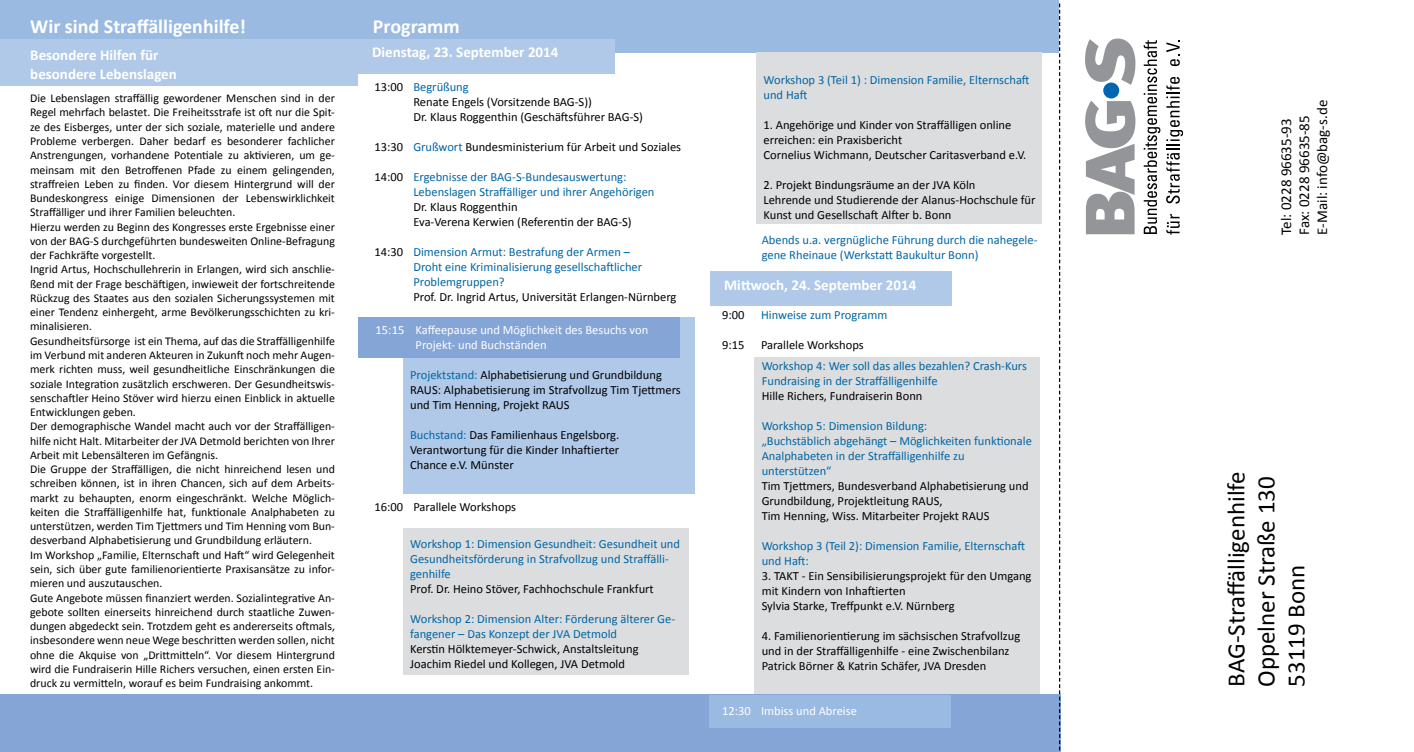
<style>
.page{position:relative;width:1414px;height:752px;background:#fff}
.page>*{position:absolute;margin:0;border:0;box-sizing:border-box;transform-origin:0 0}
.t1{font:25px/30px "Calibri";color:#000}
.t2{font:700 20px "Calibri";color:#fff}
.t3{font:700 15px/18px "Calibri";color:#fff}
.t4{font:15px/18px "Calibri";color:#000}
.t5{font:12.5px/15px "Calibri";color:#000}
.t6{font:12.5px/15px "Calibri";color:#0066a6}
.t7{font:12.5px/15px "Calibri";color:#fff}
.t8{font:11.88px/14.2px "Calibri";color:#000}
.s1{color:#0066a6}
.s2{color:#000}
</style>
<div class="page">
<div style="left:403px;top:527px;width:286px;height:147px;background:#dcddde"></div>
<div style="left:754px;top:357px;width:286px;height:341px;background:#dcddde"></div>
<div style="left:0;top:694px;width:1060px;height:57px;background:#84a5d6"></div>
<div style="left:0;top:0;width:1059px;height:53px;background:#9abae2"></div>
<div style="left:358px;top:39px;width:257px;height:34px;background:#b0c9e9"></div>
<div style="left:710px;top:271px;width:241px;height:34px;background:#b0c9e9"></div>
<div style="left:0;top:39px;width:358px;height:47px;background:#b0c9e9"></div>
<div style="left:709px;top:694px;width:241px;height:33px;background:#9abae2"></div>
<svg style="left:1166px;top:214px;width:14px;height:20px"></svg>
<svg style="left:1166px;top:77px;width:17px;height:126px"></svg>
<svg style="left:1166px;top:40px;width:14px;height:26px"></svg>
<svg style="left:1143px;top:40px;width:17px;height:194px"></svg>
<svg style="left:1085px;top:39px;width:50px;height:46px"></svg>
<svg style="left:1085px;top:101px;width:50px;height:133px"></svg>
<div style="left:1103px;top:82px;width:16px;height:16px;background:#0066b3;border-radius:50%"></div>
<svg style="left:1059px;top:4px;width:1px;height:747px"></svg>
<div style="left:403px;top:317px;width:291px;height:176px;background:#b0c9e9"></div>
<div style="left:358px;top:317px;width:321px;height:41px;background:#84a5d6"></div>
<div style="left:756px;top:53px;width:286px;height:170px;background:#dcddde"></div>
<h2 class="t2" style="left:30px;top:14px;width:217px">Wir sind Straffälligenhilfe!</h2>
<p class="t3" style="left:30px;top:46px;width:148px">Besondere Hilfen für besondere Lebenslagen</p>
<p class="t8" style="left:30px;top:91px;width:306px">Die Lebenslagen straffällig gewordener Menschen sind in der Regel mehrfach belastet. Die Freiheitsstrafe ist oft nur die Spit&shy;ze des Eisberges, unter der sich soziale, materielle und andere Probleme verbergen. Daher bedarf es besonderer fachlicher Anstrengungen, vorhandene Potentiale zu aktivieren, um ge&shy;meinsam mit den Betroffenen Pfade zu einem gelingenden, straffreien Leben zu finden. Vor diesem Hintergrund will der Bundeskongress einige Dimensionen der Lebenswirklichkeit Straffälliger und ihrer Familien beleuchten.<br>Hierzu werden zu Beginn des Kongresses erste Ergebnisse einer von der BAG-S durchgeführten bundesweiten Online-Befragung der Fachkräfte vorgestellt.<br>Ingrid Artus, Hochschullehrerin in Erlangen, wird sich anschlie&shy;ßend mit der Frage beschäftigen, inwieweit der fortschreitende Rückzug des Staates aus den sozialen Sicherungssystemen mit einer Tendenz einhergeht, arme Bevölkerungsschichten zu kri&shy;minalisieren.<br>Gesundheitsfürsorge ist ein Thema, auf das die Straffälligenhilfe im Verbund mit anderen Akteuren in Zukunft noch mehr Augen&shy;merk richten muss, weil gesundheitliche Einschränkungen die soziale Integration zusätzlich erschweren. Der Gesundheitswis&shy;senschaftler Heino Stöver wird hierzu einen Einblick in aktuelle Entwicklungen geben.<br>Der demographische Wandel macht auch vor der Straffälligen&shy;hilfe nicht Halt. Mitarbeiter der JVA Detmold berichten von Ihrer Arbeit mit Lebensälteren im Gefängnis.<br>Die Gruppe der Straffälligen, die nicht hinreichend lesen und schreiben können, ist in ihren Chancen, sich auf dem Arbeits&shy;markt zu behaupten, enorm eingeschränkt. Welche Möglich&shy;keiten die Straffälligenhilfe hat, funktionale Analphabeten zu unterstützen, werden Tim Tjettmers und Tim Henning vom Bun&shy;desverband Alphabetisierung und Grundbildung erläutern.<br>Im Workshop „Familie, Elternschaft und Haft“ wird Gelegenheit sein, sich über gute familienorientierte Praxisansätze zu infor&shy;mieren und auszutauschen.<br>Gute Angebote müssen finanziert werden. Sozialintegrative An&shy;gebote sollten einerseits hinreichend durch staatliche Zuwen&shy;dungen abgedeckt sein. Trotzdem geht es andererseits oftmals, insbesondere wenn neue Wege beschritten werden sollen, nicht ohne die Akquise von „Drittmitteln“. Vor diesem Hintergrund wird die Fundraiserin Hille Richers versuchen, einen ersten Ein&shy;druck zu vermitteln, worauf es beim Fundraising ankommt.</p>
<p class="t5" style="left:413px;top:79px;width:231px;text-indent:-39px">13:00 <span class="s1">Begrüßung<br></span>Renate Engels (Vorsitzende BAG-S))<br>Dr. Klaus Roggenthin (Geschäftsführer BAG-S)</p>
<h2 class="t2" style="left:373px;top:14px;width:88px">Programm</h2>
<p class="t3" style="left:372px;top:43px;width:188px">Dienstag, 23. September 2014</p>
<p class="t5" style="left:374px;top:139px;width:308px">13:30 <span class="s1">Grußwort</span> Bundesministerium für Arbeit und Soziales</p>
<p class="t6" style="left:413px;top:169px;width:243px;text-indent:-39px"><span class="s2">14:00</span> Ergebnisse der BAG-S-Bundesauswertung:<br>Lebenslagen Straffälliger und ihrer Angehörigen</p>
<p class="t5" style="left:413px;top:199px;width:220px">Dr. Klaus Roggenthin<br>Eva-Verena Kerwien (Referentin der BAG-S)</p>
<p class="t6" style="left:413px;top:244px;width:230px;text-indent:-39px"><span class="s2">14:30</span> Dimension Armut: Bestrafung der Armen –<br>Droht eine Kriminalisierung gesellschaftlicher<br>Problemgruppen?</p>
<p class="t5" style="left:413px;top:289px;width:265px">Prof. Dr. Ingrid Artus, Universität Erlangen-Nürnberg</p>
<p class="t7" style="left:416px;top:322px;width:234px;text-indent:-40px">15:15 Kaffeepause und Möglichkeit des Besuchs von<br>Projekt- und Buchständen</p>
<p class="t5" style="left:410px;top:367px;width:272px"><span class="s1">Projektstand:</span> Alphabetisierung und Grundbildung<br>RAUS: Alphabetisierung im Strafvollzug Tim Tjettmers und Tim Henning, Projekt RAUS</p>
<p class="t5" style="left:410px;top:427px;width:211px;text-align:justify"><span class="s1">Buchstand:</span> Das Familienhaus Engelsborg.<br>Verantwortung für die Kinder Inhaftierter Chance e.V. Münster</p>
<p class="t5" style="left:374px;top:499px;width:143px">16:00 Parallele Workshops</p>
<p class="t6" style="left:410px;top:536px;width:271px">Workshop 1: Dimension Gesundheit: Gesundheit und<br>Gesundheitsförderung in Strafvollzug und Straffälli&shy;genhilfe</p>
<p class="t5" style="left:410px;top:581px;width:245px">Prof. Dr. Heino Stöver, Fachhochschule Frankfurt</p>
<p class="t6" style="left:410px;top:611px;width:267px">Workshop 2: Dimension Alter: Förderung älterer Ge&shy;fangener – Das Konzept der JVA Detmold</p>
<p class="t5" style="left:410px;top:641px;width:230px">Kerstin Hölktemeyer-Schwick, Anstaltsleitung<br>Joachim Riedel und Kollegen, JVA Detmold</p>
<p class="t6" style="left:763px;top:72px;width:268px">Workshop 3 (Teil 1) : Dimension Familie, Elternschaft und Haft</p>
<p class="t5" style="left:763px;top:117px;width:264px">1. Angehörige und Kinder von Straffälligen online erreichen: ein Praxisbericht<br>Cornelius Wichmann, Deutscher Caritasverband e.V.</p>
<p class="t5" style="left:763px;top:177px;width:273px">2. Projekt Bindungsräume an der JVA Köln<br>Lehrende und Studierende der Alanus-Hochschule für<br>Kunst und Gesellschaft Alfter b. Bonn</p>
<p class="t6" style="left:762px;top:232px;width:277px">Abends u.a. vergnügliche Führung durch die nahegele&shy;gene Rheinaue (Werkstatt Baukultur Bonn)</p>
<p class="t3" style="left:724px;top:276px;width:194px">Mittwoch, 24. September 2014</p>
<p class="t5" style="left:722px;top:307px;width:24px">9:00</p>
<p class="t6" style="left:761px;top:307px;width:128px">Hinweise zum Programm</p>
<p class="t5" style="left:722px;top:337px;width:24px">9:15</p>
<p class="t5" style="left:761px;top:337px;width:104px">Parallele Workshops</p>
<p class="t6" style="left:762px;top:358px;width:267px">Workshop 4: Wer soll das alles bezahlen? Crash-Kurs<br>Fundraising in der Straffälligenhilfe</p>
<p class="t5" style="left:762px;top:388px;width:162px">Hille Richers, Fundraiserin Bonn</p>
<p class="t6" style="left:762px;top:418px;width:272px">Workshop 5: Dimension Bildung:<br>„Buchstäblich abgehängt – Möglichkeiten funktionale Analphabeten in der Straffälligenhilfe zu unterstützen“</p>
<p class="t5" style="left:762px;top:478px;width:268px">Tim Tjettmers, Bundesverband Alphabetisierung und<br>Grundbildung, Projektleitung RAUS,<br>Tim Henning, Wiss. Mitarbeiter Projekt RAUS</p>
<p class="t6" style="left:762px;top:538px;width:265px">Workshop 3 (Teil 2): Dimension Familie, Elternschaft und Haft:</p>
<p class="t5" style="left:762px;top:568px;width:271px">3. TAKT - Ein Sensibilisierungsprojekt für den Umgang mit Kindern von Inhaftierten<br>Sylvia Starke, Treffpunkt e.V. Nürnberg</p>
<p class="t5" style="left:762px;top:628px;width:260px">4. Familienorientierung im sächsischen Strafvollzug und in der Straffälligenhilfe - eine Zwischenbilanz<br>Patrick Börner &amp; Katrin Schäfer, JVA Dresden</p>
<p class="t7" style="left:722px;top:703px;width:136px">12:30 Imbiss und Abreise</p>
<p class="t4" style="left:1277px;top:234px;width:136px;rotate:-90deg">Tel: 0228 96635-93<br>Fax: 0228 96635-85<br>E-Mail: info@bag-s.de</p>
<h1 class="t1" style="left:1221px;top:686px;width:217px;rotate:-90deg">BAG-Straffälligenhilfe<br>Oppelner Straße 130<br>53119 Bonn</h1>
</div>
